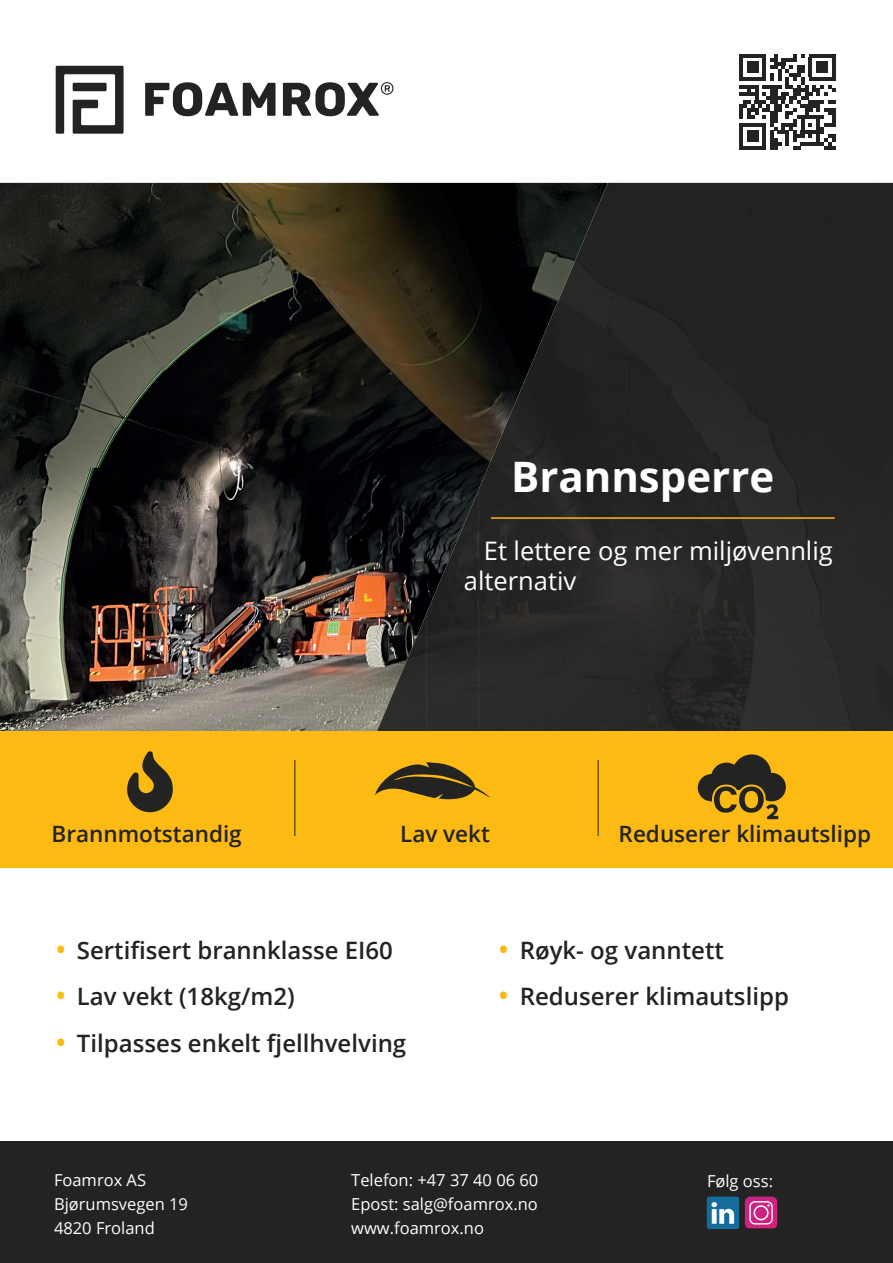
<style>
.page{position:relative;width:893px;height:1263px;background:#fff}
.page>*{position:absolute;margin:0;border:0;box-sizing:border-box;transform-origin:0 0}
.t1{font:700 42px "Open Sans";color:#fff}
.t2{font:25.5px/30.6px "Open Sans";color:#fff}
.t3{font:600 24px "Open Sans";color:#232322}
.t4{font:600 22.5px "Open Sans";color:#232322}
.t5{font:16.5px/24px "Open Sans";color:#fff}
.s1{font-size:27px;color:#fcba13}
</style>
<div class="page">
<img style="left:0;top:183px;width:582px;height:548px">
<img style="left:582px;top:183px;width:311px;height:548px">
<img style="left:530px;top:244px;width:52px;height:487px">
<img style="left:478px;top:366px;width:53px;height:365px">
<img style="left:426px;top:489px;width:53px;height:242px">
<img style="left:375px;top:613px;width:52px;height:118px">
<hr style="left:491px;top:517px;width:344px;height:2px;background:#fcba13">
<div style="left:0;top:1142px;width:893px;height:121px;background:#232322"></div>
<div style="left:707px;top:1196px;width:32px;height:33px;background:#146c9c;border-radius:2px"></div>
<svg style="left:711px;top:1202px;width:23px;height:22px"></svg>
<svg style="left:745px;top:1196px;width:32px;height:32px"></svg>
<svg style="left:56px;top:66px;width:68px;height:68px"></svg>
<div style="left:73px;top:83px;width:34px;height:8px;background:#222323"></div>
<svg style="left:145px;top:82px;width:131px;height:34px"></svg>
<svg style="left:283px;top:82px;width:110px;height:34px"></svg>
<div style="left:0;top:731px;width:893px;height:136px;background:#fcba13"></div>
<hr style="left:295px;top:760px;width:1px;height:76px;background:#232322">
<hr style="left:598px;top:760px;width:1px;height:76px;background:#232322">
<svg style="left:127px;top:751px;width:46px;height:61px"></svg>
<svg style="left:375px;top:762px;width:116px;height:38px"></svg>
<svg style="left:739px;top:54px;width:96px;height:96px"></svg>
<hr style="left:739px;top:146px;width:27px;height:4px;background:#232322">
<div style="left:747px;top:131px;width:11px;height:11px;background:#232322"></div>
<svg style="left:698px;top:754px;width:88px;height:65px"></svg>
<h1 class="t1" style="left:511px;top:447px;width:265px">Brannsperre</h1>
<p class="t2" style="left:464px;top:534px;width:370px;text-indent:20px">Et lettere og mer miljøvennlig alternativ</p>
<p class="t4" style="left:52px;top:818px;width:192px">Brannmotstandig</p>
<p class="t4" style="left:400px;top:818px;width:91px">Lav vekt</p>
<p class="t4" style="left:619px;top:818px;width:254px">Reduserer klimautslipp</p>
<p class="t3" style="left:56px;top:934px;width:339px"><span class="s1">•</span> Sertifisert brannklasse EI60</p>
<p class="t3" style="left:56px;top:980px;width:241px"><span class="s1">•</span> Lav vekt (18kg/m2)</p>
<p class="t3" style="left:56px;top:1027px;width:352px"><span class="s1">•</span> Tilpasses enkelt fjellhvelving</p>
<p class="t3" style="left:498px;top:934px;width:227px"><span class="s1">•</span> Røyk- og vanntett</p>
<p class="t3" style="left:498px;top:980px;width:292px"><span class="s1">•</span> Reduserer klimautslipp</p>
<p class="t5" style="left:54px;top:1168px;width:136px">Foamrox AS<br>Bjørumsvegen 19<br>4820 Froland</p>
<p class="t5" style="left:351px;top:1168px;width:189px;text-align:justify">Telefon: +47 37 40 06 60<br>Epost: salg@foamrox.no www.foamrox.no</p>
<p class="t5" style="left:707px;top:1168px;width:68px">Følg oss:</p>
</div>
